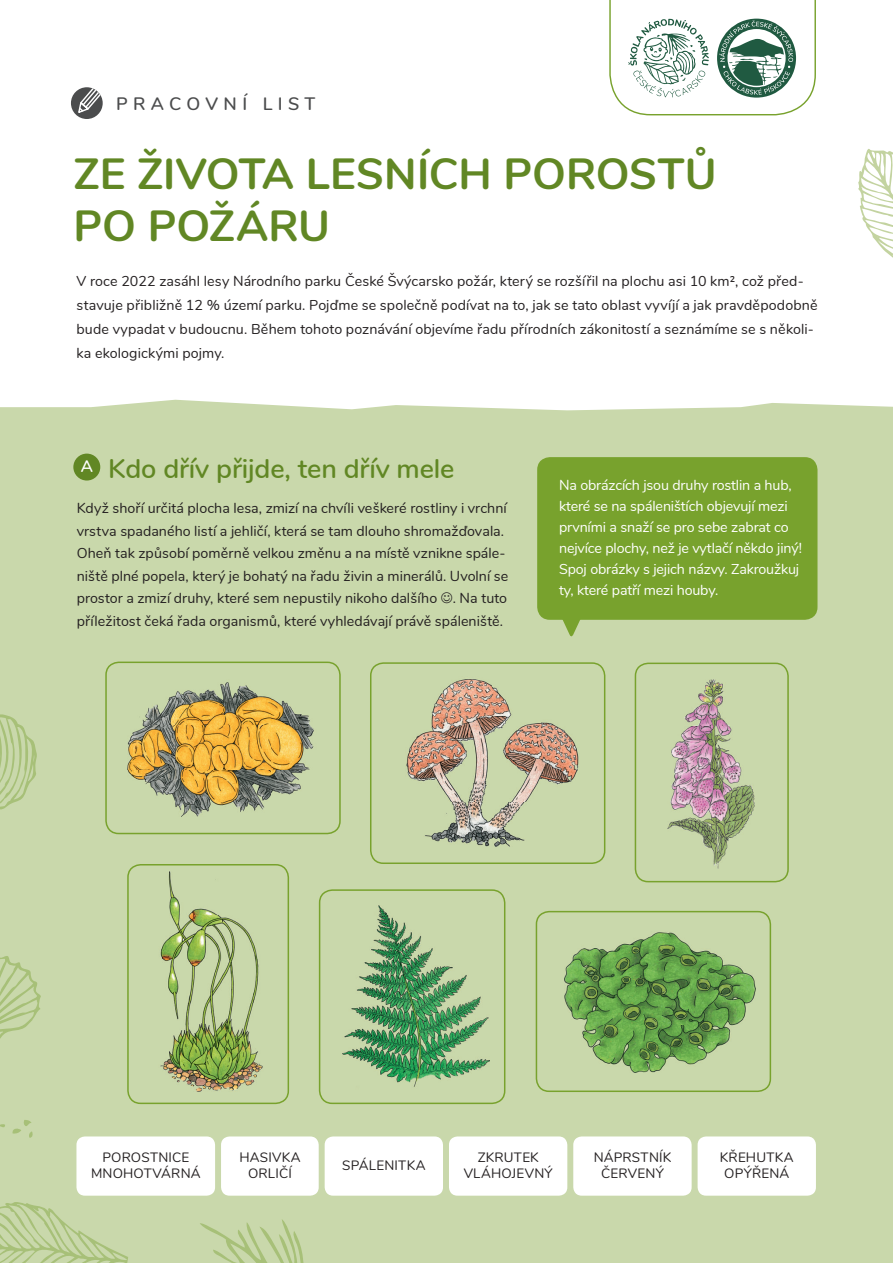
<style>
.page{position:relative;width:893px;height:1263px;background:#fff}
.page>*{position:absolute;margin:0;border:0;box-sizing:border-box;transform-origin:0 0}
.t1{font:700 43.5px/51.4px "Nunito";color:#618724}
.t2{font:600 27px "Nunito";letter-spacing:-.005em;color:#618724}
.t3{font:600 18px "Nunito";letter-spacing:.295em;color:#4b4c4d}
.t4{font:600 16.65px "Nunito";color:#fff}
.t5{font:14.25px/22.5px "Nunito";letter-spacing:.005em;color:#231f20}
.t6{font:14.25px/21px "Nunito";letter-spacing:-.01em;color:#fff}
.t7{font:13.5px/16.2px "Nunito";letter-spacing:.01em;color:#231f20;text-align:center}
</style>
<div class="page">
<div style="left:0;top:400px;width:893px;height:863px;background:#c9d8ab"></div>
<svg style="left:0;top:953px;width:41px;height:92px;background:#c1d29f"></svg>
<svg style="left:0;top:714px;width:38px;height:96px;background:#bfd19c"></svg>
<svg style="left:0;top:1123px;width:5px;height:7px"></svg>
<svg style="left:12px;top:1120px;width:21px;height:18px"></svg>
<svg style="left:200px;top:1219px;width:109px;height:44px;background:#c1d29f"></svg>
<svg style="left:0;top:1202px;width:128px;height:61px;background:#c0d29f"></svg>
<svg style="left:858px;top:149px;width:35px;height:109px"></svg>
<div style="left:73px;top:454px;width:27px;height:26px;background:#618724;border-radius:50%"></div>
<div style="left:71px;top:87px;width:32px;height:32px;background:#4b4c4d;border-radius:50%"></div>
<svg style="left:77px;top:87px;width:26px;height:28px"></svg>
<div style="left:449px;top:1136px;width:118px;height:60px;background:#fff;border-radius:9px"></div>
<div style="left:221px;top:1136px;width:98px;height:60px;background:#fff;border-radius:9px"></div>
<div style="left:76px;top:1136px;width:139px;height:60px;background:#fff;border-radius:9px"></div>
<div style="left:698px;top:1136px;width:118px;height:60px;background:#fff;border-radius:9px"></div>
<div style="left:573px;top:1136px;width:119px;height:60px;background:#fff;border-radius:9px"></div>
<div style="left:537px;top:457px;width:280px;height:163px;background:#78a22d;border-radius:13px"></div>
<svg style="left:557px;top:619px;width:29px;height:19px"></svg>
<img style="left:342px;top:906px;width:148px;height:184px">
<img style="left:565px;top:931px;width:190px;height:141px">
<img style="left:667px;top:680px;width:87px;height:188px">
<img style="left:403px;top:673px;width:179px;height:173px">
<img style="left:128px;top:680px;width:191px;height:136px">
<img style="left:149px;top:872px;width:118px;height:219px">
<div style="left:105px;top:661px;width:236px;height:173px;border:2px solid #78a22d;border-radius:13px"></div>
<div style="left:370px;top:662px;width:235px;height:202px;border:2px solid #78a22d;border-radius:13px"></div>
<div style="left:635px;top:663px;width:154px;height:219px;border:2px solid #78a22d;border-radius:13px"></div>
<div style="left:127px;top:864px;width:162px;height:240px;border:2px solid #78a22d;border-radius:13px"></div>
<div style="left:536px;top:911px;width:235px;height:181px;border:2px solid #78a22d;border-radius:13px"></div>
<div style="left:319px;top:889px;width:186px;height:215px;border:2px solid #78a22d;border-radius:13px"></div>
<div style="left:325px;top:1136px;width:118px;height:60px;background:#fff;border-radius:9px"></div>
<svg style="left:609px;top:0;width:207px;height:115px"></svg>
<svg style="left:441px;top:592px;width:11px;height:11px"></svg>
<p class="t3" style="left:116px;top:91px;width:201px">PRACOVNÍ LIST</p>
<h1 class="t1" style="left:74px;top:149px;width:645px">ZE ŽIVOTA LESNÍCH POROSTŮ<br>PO POŽÁRU</h1>
<p class="t5" style="left:77px;top:269px;width:743px;line-height:24px">V roce 2022 zasáhl lesy Národního parku České Švýcarsko požár, který se rozšířil na plochu asi 10 km², což před&shy;stavuje přibližně 12 % území parku. Pojďme se společně podívat na to, jak se tato oblast vyvíjí a jak pravděpodobně bude vypadat v budoucnu. Během tohoto poznávání objevíme řadu přírodních zákonitostí a seznámíme se s několi&shy;ka ekologickými pojmy.</p>
<h2 class="t2" style="left:108px;top:450px;width:348px">Kdo dřív přijde, ten dřív mele</h2>
<p class="t4" style="left:81px;top:455px;width:14px">A</p>
<p class="t5" style="left:77px;top:497px;width:433px">Když shoří určitá plocha lesa, zmizí na chvíli veškeré rostliny i vrchní vrstva spadaného listí a jehličí, která se tam dlouho shromažďovala.<br>Oheň tak způsobí poměrně velkou změnu a na místě vznikne spále&shy;niště plné popela, který je bohatý na řadu živin a minerálů. Uvolní se prostor a zmizí druhy, které sem nepustily nikoho dalšího . Na tuto příležitost čeká řada organismů, které vyhledávají právě spáleniště.</p>
<p class="t6" style="left:559px;top:475px;width:244px">Na obrázcích jsou druhy rostlin a hub, které se na spáleništích objevují mezi prvními a snaží se pro sebe zabrat co nejvíce plochy, než je vytlačí někdo jiný!<br>Spoj obrázky s jejich názvy. Zakroužkuj ty, které patří mezi houby.</p>
<p class="t7" style="left:91px;top:1149px;width:111px">POROSTNICE<br>MNOHOTVÁRNÁ</p>
<p class="t7" style="left:720px;top:1149px;width:75px">KŘEHUTKA<br>OPÝŘENÁ</p>
<p class="t7" style="left:594px;top:1149px;width:79px">NÁPRSTNÍK<br>ČERVENÝ</p>
<p class="t7" style="left:239px;top:1149px;width:63px">HASIVKA<br>ORLIČÍ</p>
<p class="t7" style="left:464px;top:1149px;width:91px">ZKRUTEK<br>VLÁHOJEVNÝ</p>
<p class="t7" style="left:342px;top:1157px;width:85px">SPÁLENITKA</p>
</div>
